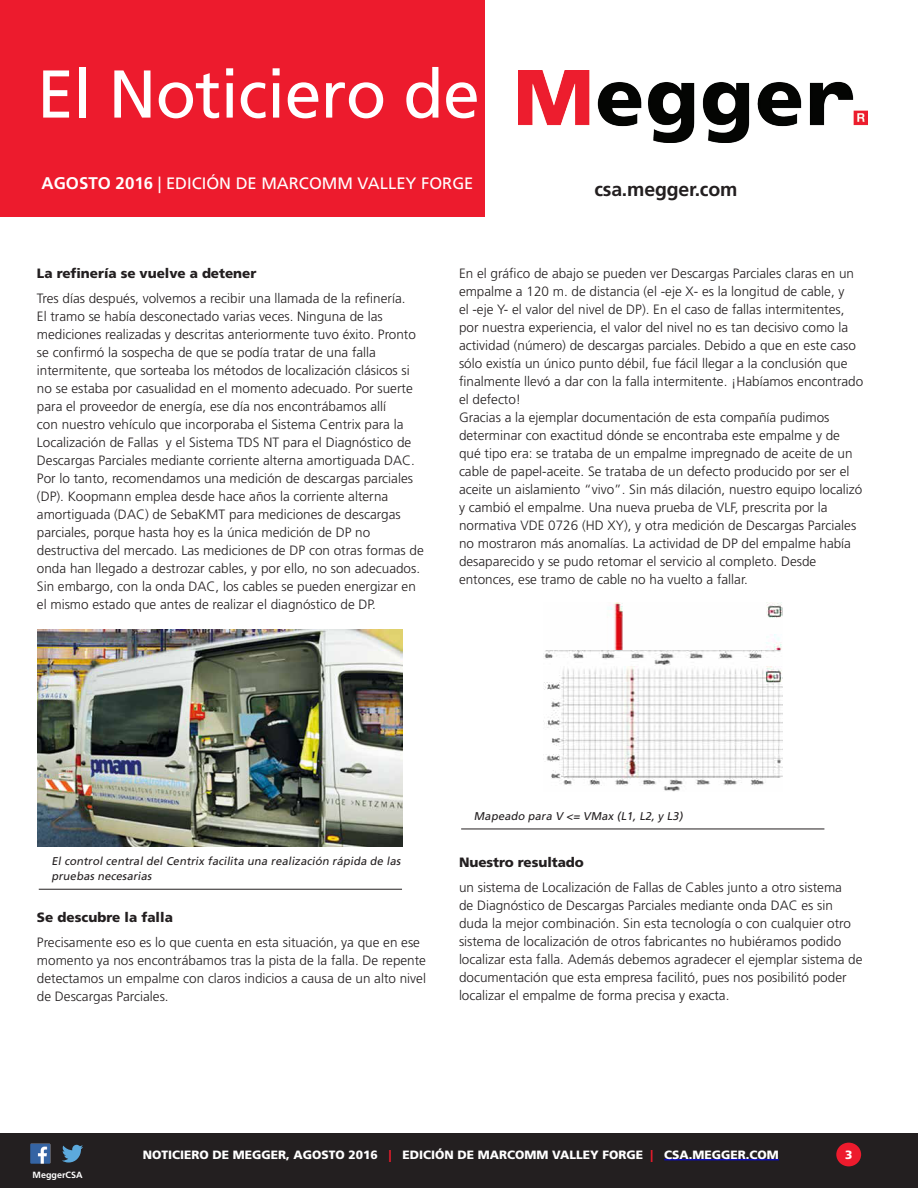
<style>
.page{position:relative;width:918px;height:1188px;background:#fff}
.page>*{position:absolute;margin:0;border:0;box-sizing:border-box;transform-origin:0 0}
.t1{font:67.5px "Frutiger LT Std";letter-spacing:-.01em;color:#fff}
.t2{font:700 19.5px "Frutiger LT Std";letter-spacing:-.01em;color:#231f20}
.t3{font:16.5px "Frutiger LT Std";color:#fff}
.t4{font:300 13.5px/18px "Frutiger LT Std";color:#231f20}
.MainBody_SubHead1{font:900 13.5px "Frutiger LT Std";letter-spacing:-.005em;color:#231f20}
.headlines{font:900 13.5px "Frutiger LT Std";letter-spacing:-.005em;color:#231f20}
.t5{font:900 12px "Frutiger LT Std";color:#fff}
.ImageCaption_UNDERLI{font:italic 11.25px/15px "Frutiger LT Std";color:#231f20}
.t6{font:700 9px "Frutiger LT Std";color:#fff}
.s1{font-weight:700;font-size:16.8px}
.s2{color:#ee1b2c}
</style>
<div class="page">
<div style="left:0;top:1133px;width:918px;height:55px;background:#231f20"></div>
<div style="left:0;top:0;width:485px;height:217px;background:#ed1b2d"></div>
<img style="left:518px;top:70px;width:349px;height:73px">
<hr style="left:664px;top:1160px;width:115px;height:1px;background:#00f">
<div style="left:836px;top:1143px;width:25px;height:23px;background:#ed1b2d;border-radius:50%"></div>
<img style="left:30px;top:1144px;width:20px;height:20px">
<svg style="left:62px;top:1145px;width:21px;height:18px"></svg>
<img style="left:38px;top:630px;width:364px;height:216px">
<img style="left:543px;top:602px;width:240px;height:189px">
<hr style="left:39px;top:889px;width:363px;height:1px;background:#231f20">
<hr style="left:461px;top:829px;width:363px;height:1px;background:#231f20">
<h1 class="t1" style="left:37px;top:54px;width:444px">El Noticiero de</h1>
<p class="t3" style="left:42px;top:173px;width:433px"><span class="s1">AGOSTO 2016</span> | EDICIÓN DE MARCOMM VALLEY FORGE</p>
<h2 class="t2" style="left:594px;top:178px;width:145px">csa.megger.com</h2>
<p class="headlines" style="left:37px;top:266px;width:221px">La refinería se vuelve a detener</p>
<p class="t4" style="left:37px;top:290px;width:388px">Tres días después, volvemos a recibir una llamada de la refinería.<br>El tramo se había desconectado varias veces. Ninguna de las mediciones realizadas y descritas anteriormente tuvo éxito. Pronto se confirmó la sospecha de que se podía tratar de una falla intermitente, que sorteaba los métodos de localización clásicos si no se estaba por casualidad en el momento adecuado. Por suerte para el proveedor de energía, ese día nos encontrábamos allí<br>con nuestro vehículo que incorporaba el Sistema Centrix para la Localización de Fallas y el Sistema TDS NT para el Diagnóstico de Descargas Parciales mediante corriente alterna amortiguada DAC.<br>Por lo tanto, recomendamos una medición de descargas parciales (DP). Koopmann emplea desde hace años la corriente alterna amortiguada (DAC) de SebaKMT para mediciones de descargas parciales, porque hasta hoy es la única medición de DP no destructiva del mercado. Las mediciones de DP con otras formas de onda han llegado a destrozar cables, y por ello, no son adecuados.<br>Sin embargo, con la onda DAC, los cables se pueden energizar en el mismo estado que antes de realizar el diagnóstico de DP.</p>
<p class="t4" style="left:459px;top:265px;width:406px">En el gráfico de abajo se pueden ver Descargas Parciales claras en un empalme a 120 m. de distancia (el -eje X- es la longitud de cable, y<br>el -eje Y- el valor del nivel de DP). En el caso de fallas intermitentes, por nuestra experiencia, el valor del nivel no es tan decisivo como la actividad (número) de descargas parciales. Debido a que en este caso sólo existía un único punto débil, fue fácil llegar a la conclusión que finalmente llevó a dar con la falla intermitente. ¡Habíamos encontrado el defecto!</p>
<p class="t4" style="left:459px;top:409px;width:405px">Gracias a la ejemplar documentación de esta compañía pudimos determinar con exactitud dónde se encontraba este empalme y de qué tipo era: se trataba de un empalme impregnado de aceite de un cable de papel-aceite. Se trataba de un defecto producido por ser el aceite un aislamiento “vivo”. Sin más dilación, nuestro equipo localizó y cambió el empalme. Una nueva prueba de VLF, prescrita por la normativa VDE 0726 (HD XY), y otra medición de Descargas Parciales no mostraron más anomalías. La actividad de DP del empalme había desaparecido y se pudo retomar el servicio al completo. Desde entonces, ese tramo de cable no ha vuelto a fallar.</p>
<p class="ImageCaption_UNDERLI" style="left:52px;top:854px;width:353px">El control central del Centrix facilita una realización rápida de las pruebas necesarias</p>
<p class="MainBody_SubHead1" style="left:37px;top:910px;width:137px">Se descubre la falla</p>
<p class="t4" style="left:37px;top:934px;width:391px">Precisamente eso es lo que cuenta en esta situación, ya que en ese momento ya nos encontrábamos tras la pista de la falla. De repente detectamos un empalme con claros indicios a causa de un alto nivel de Descargas Parciales.</p>
<p class="ImageCaption_UNDERLI" style="left:474px;top:809px;width:212px">Mapeado para V &lt;= VMax (L1, L2, y L3)</p>
<p class="MainBody_SubHead1" style="left:459px;top:854px;width:126px">Nuestro resultado</p>
<p class="t4" style="left:459px;top:879px;width:405px">un sistema de Localización de Fallas de Cables junto a otro sistema<br>de Diagnóstico de Descargas Parciales mediante onda DAC es sin duda la mejor combinación. Sin esta tecnología o con cualquier otro sistema de localización de otros fabricantes no hubiéramos podido localizar esta falla. Además debemos agradecer el ejemplar sistema de documentación que esta empresa facilitó, pues nos posibilitó poder localizar el empalme de forma precisa y exacta.</p>
<p class="t6" style="left:33px;top:1169px;width:52px">MeggerCSA</p>
<p class="t5" style="left:143px;top:1147px;width:638px">NOTICIERO DE MEGGER, AGOSTO 2016 <span class="s2">|</span> EDICIÓN DE MARCOMM VALLEY FORGE <span class="s2">|</span> CSA.MEGGER.COM</p>
<p class="t5" style="left:845px;top:1147px;width:9px">3</p>
</div>
